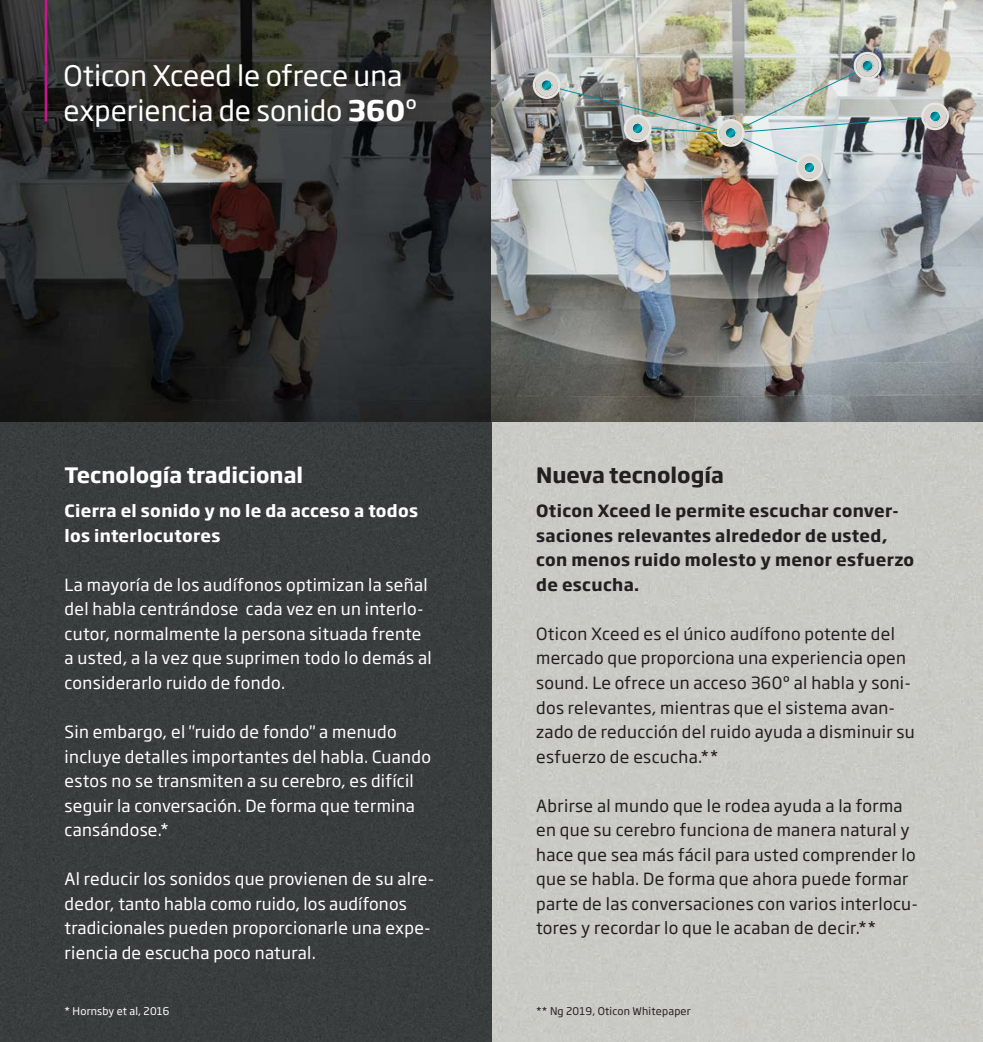
<style>
.page{position:relative;width:983px;height:1042px;background:#fff}
.page>*{position:absolute;margin:0;border:0;box-sizing:border-box;transform-origin:0 0}
.t1{font:28px/35px "Soho Gothic Pro";color:#fff}
.t2{font:700 21px "Soho Gothic Pro";color:#fff}
.t3{font:700 21px "Soho Gothic Pro";color:#231f20}
.t4{font:16.62px/24.5px "Soho Gothic Pro";letter-spacing:.02em;color:#fff}
.t5{font:16.62px/24.5px "Soho Gothic Pro";letter-spacing:.02em;color:#231f20}
.t6{font:700 16.62px/24.5px "Soho Gothic Pro";letter-spacing:.02em;color:#231f20}
.t7{font:700 16.62px/24.5px "Soho Gothic Pro";letter-spacing:.02em;color:#fff}
.t8{font:10.5px "Soho Gothic Pro";letter-spacing:.02em;color:#231f20}
.t9{font:10.5px "Soho Gothic Pro";letter-spacing:.02em;color:#fff}
.s1{font-weight:700}
</style>
<div class="page">
<div style="left:491px;top:422px;width:491px;height:620px;background:#c9cac5"></div>
<div style="left:0;top:0;width:491px;height:1042px;background:#393d3e"></div>
<img style="left:0;top:0;width:491px;height:422px">
<img style="left:491px;top:0;width:491px;height:422px">
<hr style="left:45px;top:0;width:2px;height:64px;background:#c5168c">
<hr style="left:45px;top:64px;width:2px;height:57px;background:#c5168c">
<img style="left:532px;top:52px;width:416px;height:129px">
<h1 class="t1" style="left:64px;top:57px;width:355px">Oticon Xceed le ofrece una experiencia de sonido <span class="s1">360</span>º</h1>
<p class="t2" style="left:64px;top:458px;width:240px">Tecnología tradicional</p>
<p class="t7" style="left:64px;top:498px;width:355px">Cierra el sonido y no le da acceso a todos los interlocutores</p>
<p class="t4" style="left:64px;top:572px;width:368px">La mayoría de los audífonos optimizan la señal del habla centrándose cada vez en un interlo&shy;cutor, normalmente la persona situada frente a usted, a la vez que suprimen todo lo demás al considerarlo ruido de fondo.</p>
<p class="t4" style="left:64px;top:719px;width:368px">Sin embargo, el "ruido de fondo" a menudo incluye detalles importantes del habla. Cuando estos no se transmiten a su cerebro, es difícil seguir la conversación. De forma que termina cansándose.*</p>
<p class="t4" style="left:64px;top:866px;width:371px">Al reducir los sonidos que provienen de su alre&shy;dedor, tanto habla como ruido, los audífonos tradicionales pueden proporcionarle una expe&shy;riencia de escucha poco natural.</p>
<p class="t3" style="left:536px;top:458px;width:189px">Nueva tecnología</p>
<p class="t6" style="left:536px;top:498px;width:379px">Oticon Xceed le permite escuchar conver&shy;saciones relevantes alrededor de usted, con menos ruido molesto y menor esfuerzo de escucha.</p>
<p class="t5" style="left:536px;top:621px;width:380px">Oticon Xceed es el único audífono potente del mercado que proporciona una experiencia open sound. Le ofrece un acceso 360º al habla y soni&shy;dos relevantes, mientras que el sistema avan&shy;zado de reducción del ruido ayuda a disminuir su esfuerzo de escucha.**</p>
<p class="t5" style="left:536px;top:792px;width:383px">Abrirse al mundo que le rodea ayuda a la forma en que su cerebro funciona de manera natural y hace que sea más fácil para usted comprender lo que se habla. De forma que ahora puede formar parte de las conversaciones con varios interlocu&shy;tores y recordar lo que le acaban de decir.**</p>
<p class="t9" style="left:64px;top:1003px;width:106px">* Hornsby et al, 2016</p>
<p class="t8" style="left:536px;top:1003px;width:156px">** Ng 2019, Oticon Whitepaper</p>
</div>
